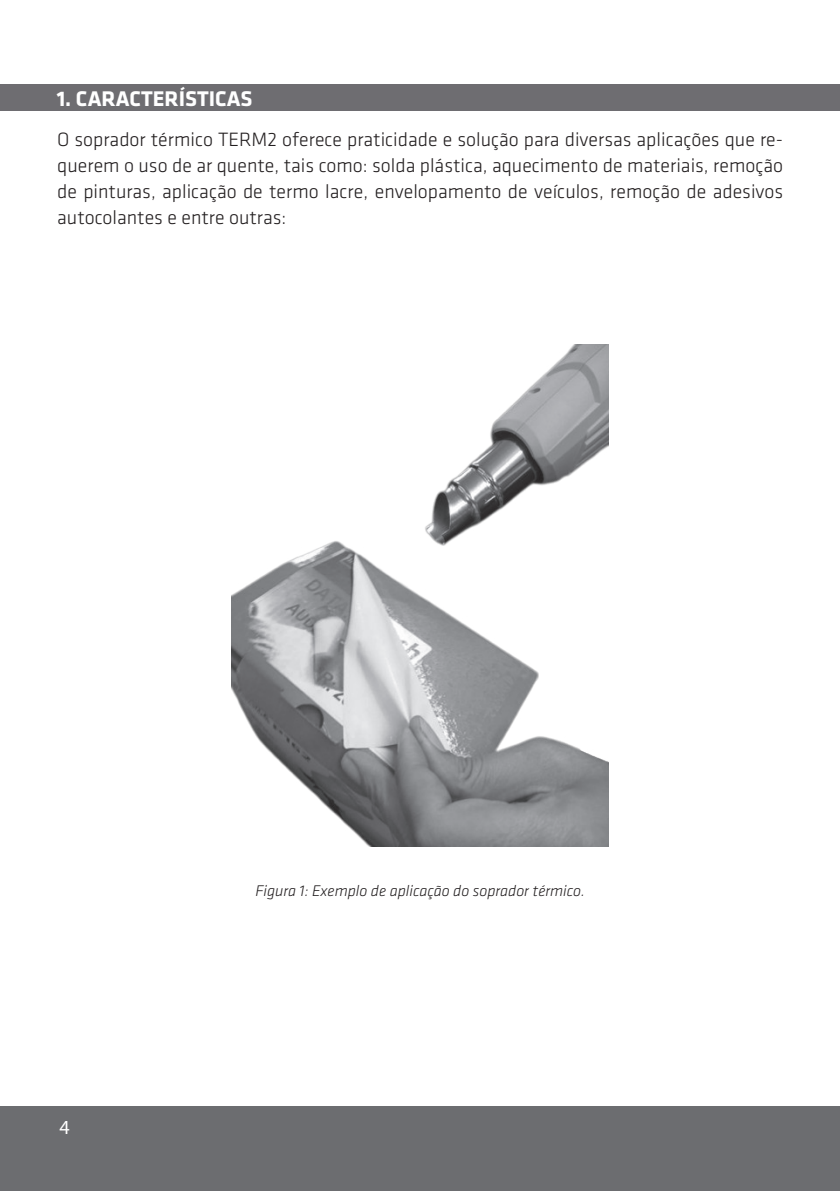
<style>
.page{position:relative;width:840px;height:1191px;background:#fff}
.page>*{position:absolute;margin:0;border:0;box-sizing:border-box;transform-origin:0 0}
.TÍTULOS{font:700 22px "Klavika";color:#fff}
.TEXTOS{font:300 20px/26px "Klavika";color:#231f20;text-align:justify}
.t1{font:20px "Myriad Pro";color:#fff}
.TEXTOS-2{font:italic 300 16px "Klavika";color:#231f20}
</style>
<div class="page">
<div style="left:0;top:1106px;width:839px;height:85px;background:#6c6d70"></div>
<div style="left:0;top:85px;width:839px;height:26px;background:#6e6d71"></div>
<img style="left:231px;top:344px;width:377px;height:502px">
<svg style="left:839px;top:85px;width:1px;height:26px"></svg>
<p class="TÍTULOS" style="left:57px;top:87px;width:197px">1. CARACTERÍSTICAS</p>
<p class="TEXTOS" style="left:57px;top:126px;width:727px">O soprador térmico TERM2 oferece praticidade e solução para diversas aplicações que re&shy;querem o uso de ar quente, tais como: solda plástica, aquecimento de materiais, remoção de pinturas, aplicação de termo lacre, envelopamento de veículos, remoção de adesivos autocolantes e entre outras:</p>
<p class="t1" style="left:60px;top:1114px;width:12px">4</p>
<p class="TEXTOS-2" style="left:255px;top:882px;width:331px">Figura 1: Exemplo de aplicação do soprador térmico.</p>
</div>
